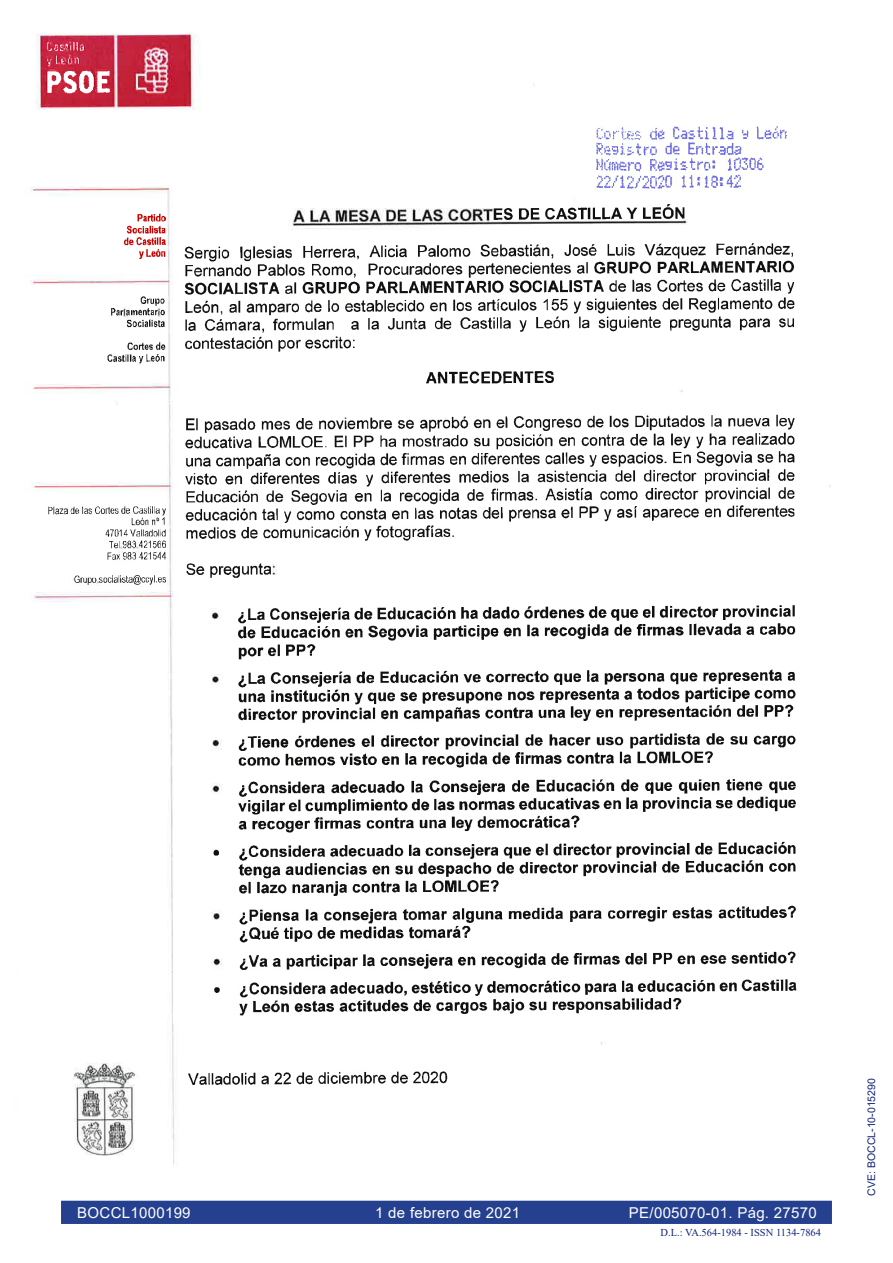
<style>
.page{position:relative;width:893px;height:1263px;background:#fff}
.page>*{position:absolute;margin:0;border:0;box-sizing:border-box;transform-origin:0 0}
.E_CVE{font:15px "Arial";letter-spacing:.02em;color:#fff}
.t1{font:10.5px "Times New Roman";color:#132477}
.t2{font:10.5px "Arial";color:#132477}
</style>
<div class="page">
<div style="left:60px;top:1200px;width:773px;height:25px;background:#25408f"></div>
<div style="left:60px;top:1199px;width:773px;height:26px;border:2px solid #fff"></div>
<img style="left:30px;top:33px;width:803px;height:1167px">
<img style="left:48px;top:41px;width:63px;height:52px">
<img style="left:595px;top:126px;width:192px;height:63px">
<img style="left:48px;top:204px;width:749px;height:880px">
<p class="E_CVE" style="left:77px;top:1202px;width:115px">BOCCL1000199</p>
<p class="E_CVE" style="left:375px;top:1202px;width:146px">1 de febrero de 2021</p>
<p class="E_CVE" style="left:629px;top:1202px;width:189px">PE/005070-01. Pág. 27570</p>
<p class="t1" style="left:661px;top:1225px;width:162px">D.L.: VA.564-1984 - ISSN 1134-7864</p>
<p class="t2" style="left:864px;top:1195px;width:119px;rotate:-90deg">CVE: BOCCL-10-015290</p>
</div>
